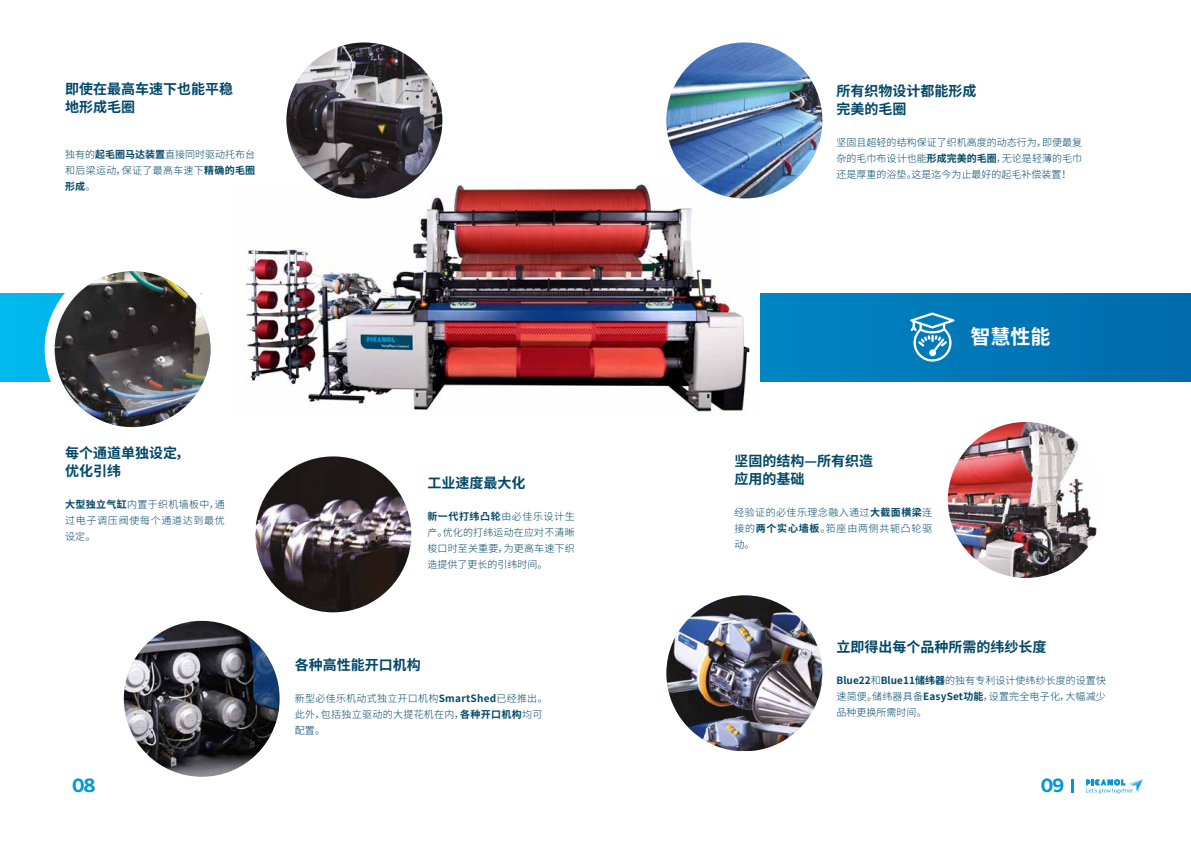
<style>
.page{position:relative;width:1191px;height:842px;background:#fff}
.page>*{position:absolute;margin:0;border:0;box-sizing:border-box;transform-origin:0 0}
.t1{font:700 20px "Source Han Sans CN";color:#fff}
.t2{font:700 18px "Benton Sans";color:#0099d4}
.t3{font:700 14px/18px "Source Han Sans CN";color:#004768}
.t4{font:300 10px/16px "Source Han Sans CN";letter-spacing:.015em;color:#004768;text-align:justify}
.s1{font-weight:700}
</style>
<div class="page">
<svg style="left:0;top:293px;width:1191px;height:88px;background:#007ebd"></svg>
<svg style="left:910px;top:312px;width:44px;height:50px"></svg>
<div style="left:45px;top:261px;width:175px;height:176px;background:#fff;border-radius:50%"></div>
<svg style="left:195px;top:293px;width:39px;height:103px"></svg>
<img style="left:234px;top:174px;width:526px;height:240px">
<img style="left:666px;top:595px;width:156px;height:156px">
<img style="left:666px;top:43px;width:156px;height:155px;border-radius:77px">
<img style="left:255px;top:456px;width:156px;height:156px;border-radius:77px">
<img style="left:286px;top:43px;width:156px;height:155px;border-radius:78px">
<img style="left:947px;top:422px;width:156px;height:156px;border-radius:77px">
<img style="left:55px;top:271px;width:155px;height:156px;border-radius:78px">
<img style="left:124px;top:621px;width:156px;height:156px;border-radius:78px">
<svg style="left:1086px;top:779px;width:56px;height:15px"></svg>
<svg style="left:1071px;top:779px;width:2px;height:13px"></svg>
<h3 class="t3" style="left:65px;top:81px;width:170px">即使在最高车速下也能平稳地形成毛圈</h3>
<p class="t4" style="left:65px;top:147px;width:192px">独有的<span class="s1">起毛圈马达装置</span>直接同时驱动托布台和后梁运动，保证了最高车速下<span class="s1">精确的毛圈形成</span>。</p>
<h3 class="t3" style="left:65px;top:445px;width:126px">每个通道单独设定，优化引纬</h3>
<p class="t4" style="left:65px;top:497px;width:161px"><span class="s1">大型独立气缸</span>内置于织机墙板中，通过电子调压阀使每个通道达到最优设定。</p>
<h3 class="t3" style="left:427px;top:475px;width:99px">工业速度最大化</h3>
<p class="t4" style="left:427px;top:509px;width:149px"><span class="s1">新一代打纬凸轮</span>由必佳乐设计生产。优化的打纬运动在应对不清晰梭口时至关重要，为更高车速下织造提供了更长的引纬时间。</p>
<h3 class="t3" style="left:295px;top:657px;width:127px">各种高性能开口机构</h3>
<p class="t4" style="left:295px;top:691px;width:254px;text-align:left">新型必佳乐机动式独立开口机构<span class="s1">SmartShed</span>已经推出。此外，包括独立驱动的大提花机在内，<span class="s1">各种开口机构</span>均可配置。</p>
<h3 class="t3" style="left:836px;top:83px;width:141px">所有织物设计都能形成完美的毛圈</h3>
<p class="t4" style="left:836px;top:135px;width:247px">坚固且超轻的结构保证了织机高度的动态行为，即便最复杂的毛巾布设计也能<span class="s1">形成完美的毛圈</span>，无论是轻薄的毛巾还是厚重的浴垫。这是迄今为止最好的起毛补偿装置！</p>
<h1 class="t1" style="left:970px;top:325px;width:81px">智慧性能</h1>
<h3 class="t3" style="left:734px;top:453px;width:140px">坚固的结构—所有织造应用的基础</h3>
<p class="t4" style="left:734px;top:505px;width:199px">经验证的必佳乐理念融入通过<span class="s1">大截面横梁</span>连接的<span class="s1">两个实心墙板</span>。筘座由两侧共轭凸轮驱动。</p>
<h3 class="t3" style="left:836px;top:639px;width:211px">立即得出每个品种所需的纬纱长度</h3>
<p class="t4" style="left:836px;top:673px;width:271px"><span class="s1">Blue22</span>和<span class="s1">Blue11储纬器</span>的独有专利设计使纬纱长度的设置快速简便。储纬器具备<span class="s1">EasySet功能</span>，设置完全电子化，大幅减少品种更换所需时间。</p>
<h2 class="t2" style="left:72px;top:775px;width:25px">08</h2>
<h2 class="t2" style="left:1040px;top:775px;width:25px">09</h2>
</div>
